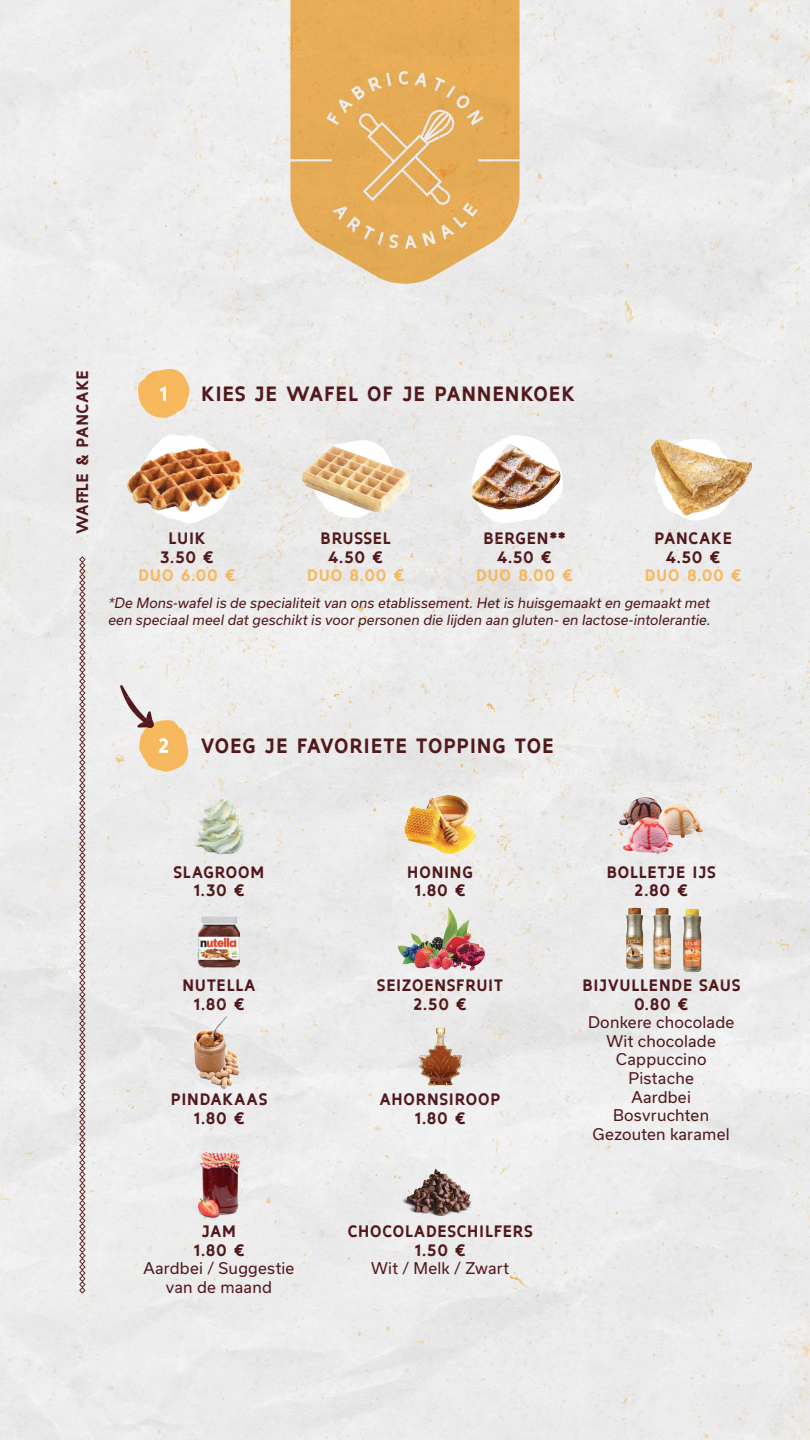
<style>
.page{position:relative;width:810px;height:1440px;background:#ecebeb}
.page>*{position:absolute;margin:0;border:0;box-sizing:border-box;transform-origin:0 0}
.t1{font:19.27px "Tuckshop";letter-spacing:.01em;color:#51181c}
.t2{font:19.27px "Tuckshop";color:#fff}
.t3{font:15.45px/18.5px "Tuckshop";letter-spacing:.01em;color:#51181c;text-align:center}
.t4{font:15.45px/18.5px "Usual";letter-spacing:.015em;color:#51181c;text-align:center}
.t5{font:15.45px "Tuckshop";letter-spacing:.01em;color:#f7b85b}
.t6{font:italic 13.5px/16.2px "Usual";letter-spacing:.005em;color:#51181c}
</style>
<div class="page">
<svg style="left:79px;top:556px;width:7px;height:738px"></svg>
<svg style="left:655px;top:518px;width:52px;height:3px"></svg>
<svg style="left:471px;top:435px;width:92px;height:88px"></svg>
<img style="left:294px;top:440px;width:124px;height:79px">
<img style="left:123px;top:435px;width:128px;height:88px">
<img style="left:473px;top:443px;width:89px;height:69px">
<img style="left:648px;top:437px;width:107px;height:81px">
<svg style="left:138px;top:369px;width:52px;height:49px"></svg>
<svg style="left:120px;top:685px;width:68px;height:87px"></svg>
<img style="left:194px;top:797px;width:52px;height:59px">
<img style="left:405px;top:796px;width:71px;height:58px">
<img style="left:620px;top:797px;width:83px;height:57px">
<img style="left:192px;top:912px;width:54px;height:58px">
<img style="left:386px;top:894px;width:109px;height:85px">
<img style="left:194px;top:1016px;width:50px;height:73px">
<img style="left:198px;top:1151px;width:44px;height:67px">
<img style="left:413px;top:1025px;width:54px;height:62px">
<img style="left:380px;top:1141px;width:121px;height:97px">
<img style="left:587px;top:902px;width:56px;height:67px">
<img style="left:676px;top:908px;width:34px;height:67px">
<img style="left:643px;top:907px;width:40px;height:63px">
<svg style="left:290px;top:0;width:230px;height:284px;background:#e6b46a"></svg>
<svg style="left:342px;top:103px;width:4px;height:3px"></svg>
<svg style="left:361px;top:112px;width:92px;height:91px;background:#e5b46c"></svg>
<p class="t3" style="left:71px;top:534px;width:166px;rotate:-90deg">WAFFLE &amp; PANCAKE</p>
<p class="t2" style="left:159px;top:378px;width:11px">1</p>
<p class="t1" style="left:201px;top:378px;width:376px">KIES JE WAFEL OF JE PANNENKOEK</p>
<p class="t3" style="left:320px;top:527px;width:72px">BRUSSEL<br>4.50 €</p>
<p class="t5" style="left:307px;top:563px;width:99px">DUO 8.00 €</p>
<p class="t3" style="left:654px;top:527px;width:80px">PANCAKE<br>4.50 €</p>
<p class="t5" style="left:644px;top:563px;width:99px">DUO 8.00 €</p>
<p class="t6" style="left:108px;top:595px;width:604px">*De Mons-wafel is de specialiteit van ons etablissement. Het is huisgemaakt en gemaakt met een speciaal meel dat geschikt is voor personen die lijden aan gluten- en lactose-intolerantie.</p>
<p class="t3" style="left:483px;top:527px;width:84px">BERGEN**<br>4.50 €</p>
<p class="t5" style="left:476px;top:563px;width:99px">DUO 8.00 €</p>
<p class="t3" style="left:160px;top:527px;width:56px">LUIK<br>3.50 €</p>
<p class="t5" style="left:138px;top:563px;width:99px">DUO 6.00 €</p>
<p class="t2" style="left:158px;top:730px;width:13px">2</p>
<p class="t1" style="left:201px;top:730px;width:355px">VOEG JE FAVORIETE TOPPING TOE</p>
<p class="t3" style="left:173px;top:861px;width:92px">SLAGROOM<br>1.30 €</p>
<p class="t3" style="left:407px;top:861px;width:68px">HONING<br>1.80 €</p>
<p class="t3" style="left:607px;top:861px;width:111px">BOLLETJE IJS<br>2.80 €</p>
<p class="t3" style="left:182px;top:975px;width:75px">NUTELLA<br>1.80 €</p>
<p class="t3" style="left:171px;top:1088px;width:98px">PINDAKAAS<br>1.80 €</p>
<p class="t3" style="left:377px;top:975px;width:128px">SEIZOENSFRUIT<br>2.50 €</p>
<p class="t3" style="left:380px;top:1088px;width:123px">AHORNSIROOP<br>1.80 €</p>
<p class="t3" style="left:582px;top:975px;width:160px">BIJVULLENDE SAUS<br>0.80 €</p>
<p class="t4" style="left:588px;top:1013px;width:148px">Donkere chocolade<br>Wit chocolade<br>Cappuccino<br>Pistache<br>Aardbei<br>Bosvruchten<br>Gezouten karamel</p>
<p class="t3" style="left:193px;top:1220px;width:53px">JAM<br>1.80 €</p>
<p class="t4" style="left:144px;top:1259px;width:152px">Aardbei / Suggestie van de maand</p>
<p class="t3" style="left:347px;top:1220px;width:187px">CHOCOLADESCHILFERS<br>1.50 €</p>
<p class="t4" style="left:371px;top:1259px;width:139px">Wit / Melk / Zwart</p>
</div>
